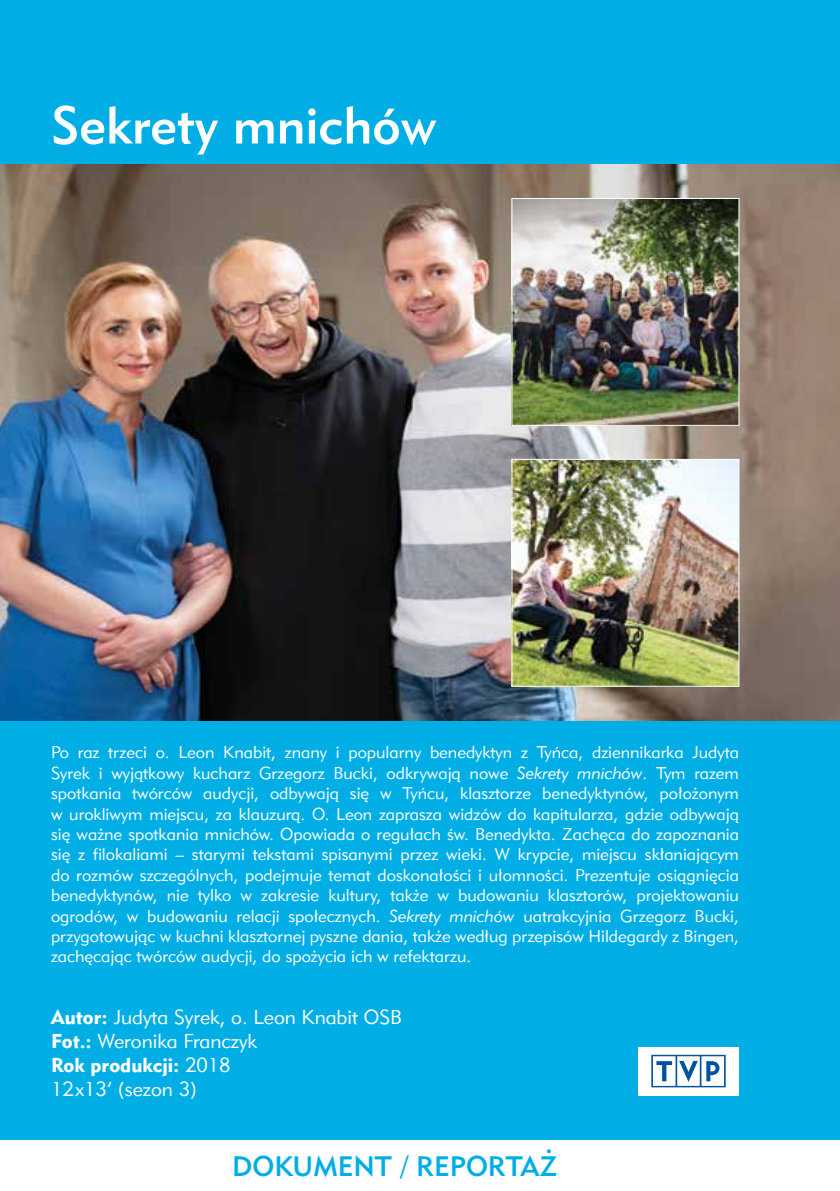
<style>
.page{position:relative;width:840px;height:1191px;background:#fff}
.page>*{position:absolute;margin:0;border:0;box-sizing:border-box;transform-origin:0 0}
.t1{font:52px "Geometric 415 Md EU";color:#fff}
.t2{font:28px "Geometric 415 Md EU";color:#00aee6}
.t3{font:20px/24px "Geometric 415 Lt EU";color:#fff}
.t4{font:20px "Geometric 415 Blk EU";color:#fff}
.t5{font:17px/20.4px "Geometric 415 Lt EU";color:#fff;text-align:justify}
.s1{font-style:italic}
.s2{font-family:"Geometric 415 Blk EU"}
.s3{font-family:"Geometric 415 Lt EU"}
</style>
<div class="page">
<div style="left:0;top:0;width:839px;height:1140px;background:#00aee6"></div>
<div style="left:637px;top:1047px;width:101px;height:49px;background:#fff"></div>
<svg style="left:651px;top:1054px;width:74px;height:33px"></svg>
<img style="left:0;top:164px;width:839px;height:556px">
<img style="left:513px;top:200px;width:223px;height:223px">
<div style="left:511px;top:198px;width:227px;height:227px;border:1px solid #fff"></div>
<img style="left:513px;top:461px;width:223px;height:223px">
<div style="left:511px;top:459px;width:227px;height:227px;border:1px solid #fff"></div>
<h1 class="t1" style="left:51px;top:93px;width:387px">Sekrety mnichów</h1>
<p class="t5" style="left:51px;top:742px;width:689px">Po raz trzeci o. Leon Knabit, znany i popularny benedyktyn z Tyńca, dziennikarka Judyta Syrek i wyjątkowy kucharz Grzegorz Bucki, odkrywają nowe <span class="s1">Sekrety mnichów</span>. Tym razem spotkania twórców audycji, odbywają się w Tyńcu, klasztorze benedyktynów, położonym w urokliwym miejscu, za klauzurą. O. Leon zaprasza widzów do kapitularza, gdzie odbywają się ważne spotkania mnichów. Opowiada o regułach św. Benedykta. Zachęca do zapoznania się z filokaliami – starymi tekstami spisanymi przez wieki. W krypcie, miejscu skłaniającym do rozmów szczególnych, podejmuje temat doskonałości i ułomności. Prezentuje osiągnięcia benedyktynów, nie tylko w zakresie kultury, także w budowaniu klasztorów, projektowaniu ogrodów, w budowaniu relacji społecznych. <span class="s1">Sekrety mnichów</span> uatrakcyjnia Grzegorz Bucki, przygotowując w kuchni klasztornej pyszne dania, także według przepisów Hildegardy z Bingen, zachęcając twórców audycji, do spożycia ich w refektarzu.</p>
<p class="t3" style="left:51px;top:1005px;width:352px"><span class="s2">Autor:</span> Judyta Syrek, o. Leon Knabit OSB<br><span class="s2">Fot.:</span> Weronika Franczyk</p>
<p class="t4" style="left:51px;top:1052px;width:181px">Rok produkcji: <span class="s3">2018</span></p>
<p class="t3" style="left:51px;top:1077px;width:147px">12x13’ (sezon 3)</p>
<h2 class="t2" style="left:232px;top:1148px;width:327px">DOKUMENT / REPORTAŻ</h2>
</div>
